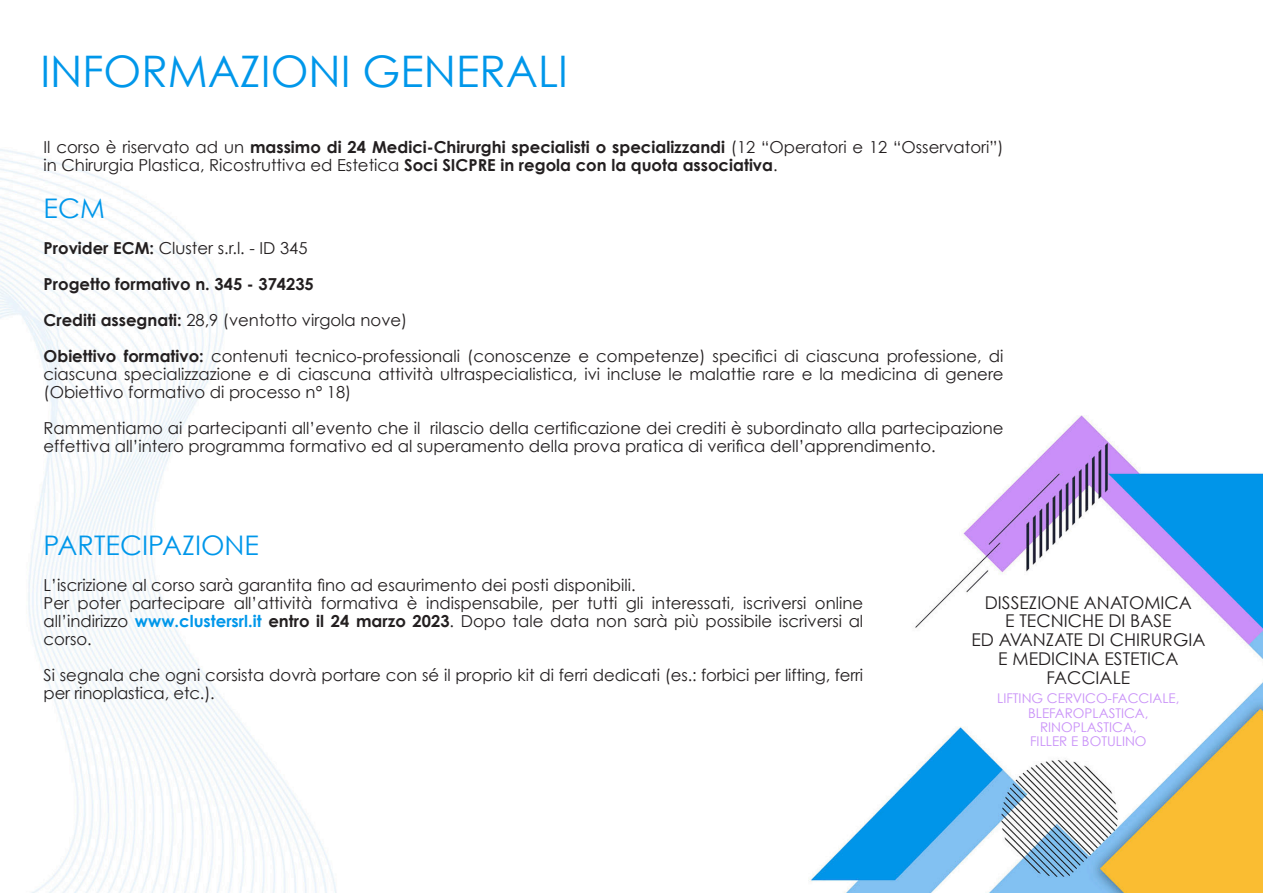
<style>
.page{position:relative;width:1263px;height:893px;background:#fff}
.page>*{position:absolute;margin:0;border:0;box-sizing:border-box;transform-origin:0 0}
.t1{font:43.5px "Century Gothic";color:#0097ea}
.t2{font:27px "Century Gothic";color:#0097ea}
.t3{font:17.55px/18.8px "Century Gothic";color:#231f20;text-align:center}
.t4{font:16.5px/18px "Century Gothic";color:#231f20}
.t5{font:700 16.5px "Century Gothic";color:#231f20}
.t6{font:13.35px/14.2px "Century Gothic";color:#c991f8;text-align:center}
.s1{font-weight:700}
.s2{font-weight:700;color:#0097ea}
</style>
<div class="page">
<img style="left:0;top:149px;width:1263px;height:744px">
<p class="t1" style="left:40px;top:44px;width:529px">INFORMAZIONI GENERALI</p>
<p class="t4" style="left:44px;top:138px;width:961px">Il corso è riservato ad un <span class="s1">massimo di 24 Medici-Chirurghi specialisti o specializzandi</span> (12 “Operatori e 12 “Osservatori”) in Chirurgia Plastica, Ricostruttiva ed Estetica <span class="s1">Soci SICPRE in regola con la quota associativa</span>.</p>
<p class="t2" style="left:44px;top:191px;width:63px">ECM</p>
<p class="t4" style="left:44px;top:238px;width:265px"><span class="s1">Provider ECM:</span> Cluster s.r.l. - ID 345</p>
<p class="t5" style="left:44px;top:273px;width:272px">Progetto formativo n. 345 - 374235</p>
<p class="t4" style="left:44px;top:310px;width:365px"><span class="s1">Crediti assegnati:</span> 28,9 (ventotto virgola nove)</p>
<p class="t4" style="left:44px;top:346px;width:961px;text-align:justify"><span class="s1">Obiettivo formativo:</span> contenuti tecnico-professionali (conoscenze e competenze) specifici di ciascuna professione, di ciascuna specializzazione e di ciascuna attività ultraspecialistica, ivi incluse le malattie rare e la medicina di genere (Obiettivo formativo di processo n° 18)</p>
<p class="t4" style="left:44px;top:418px;width:961px">Rammentiamo ai partecipanti all’evento che il rilascio della certificazione dei crediti è subordinato alla partecipazione effettiva all’intero programma formativo ed al superamento della prova pratica di verifica dell’apprendimento.</p>
<p class="t2" style="left:44px;top:529px;width:217px">PARTECIPAZIONE</p>
<p class="t4" style="left:44px;top:576px;width:593px">L’iscrizione al corso sarà garantita fino ad esaurimento dei posti disponibili.</p>
<p class="t4" style="left:44px;top:594px;width:821px;text-align:justify">Per poter partecipare all’attività formativa è indispensabile, per tutti gli interessati, iscriversi online all’indirizzo <span class="s2">www.clustersrl.it</span> <span class="s1">entro il 24 marzo 2023</span>. Dopo tale data non sarà più possibile iscriversi al corso.</p>
<p class="t4" style="left:44px;top:666px;width:821px">Si segnala che ogni corsista dovrà portare con sé il proprio kit di ferri dedicati (es.: forbici per lifting, ferri per rinoplastica, etc.).</p>
<p class="t3" style="left:985px;top:593px;width:209px">DISSEZIONE ANATOMICA</p>
<p class="t3" style="left:1005px;top:611px;width:168px">E TECNICHE DI BASE</p>
<p class="t3" style="left:971px;top:630px;width:235px">ED AVANZATE DI CHIRURGIA<br>E MEDICINA ESTETICA</p>
<p class="t3" style="left:1046px;top:668px;width:85px">FACCIALE</p>
<p class="t6" style="left:997px;top:691px;width:184px">LIFTING CERVICO-FACCIALE,<br>BLEFAROPLASTICA,</p>
<p class="t6" style="left:1040px;top:720px;width:98px">RINOPLASTICA,</p>
<p class="t6" style="left:1030px;top:734px;width:118px">FILLER E BOTULINO</p>
</div>
